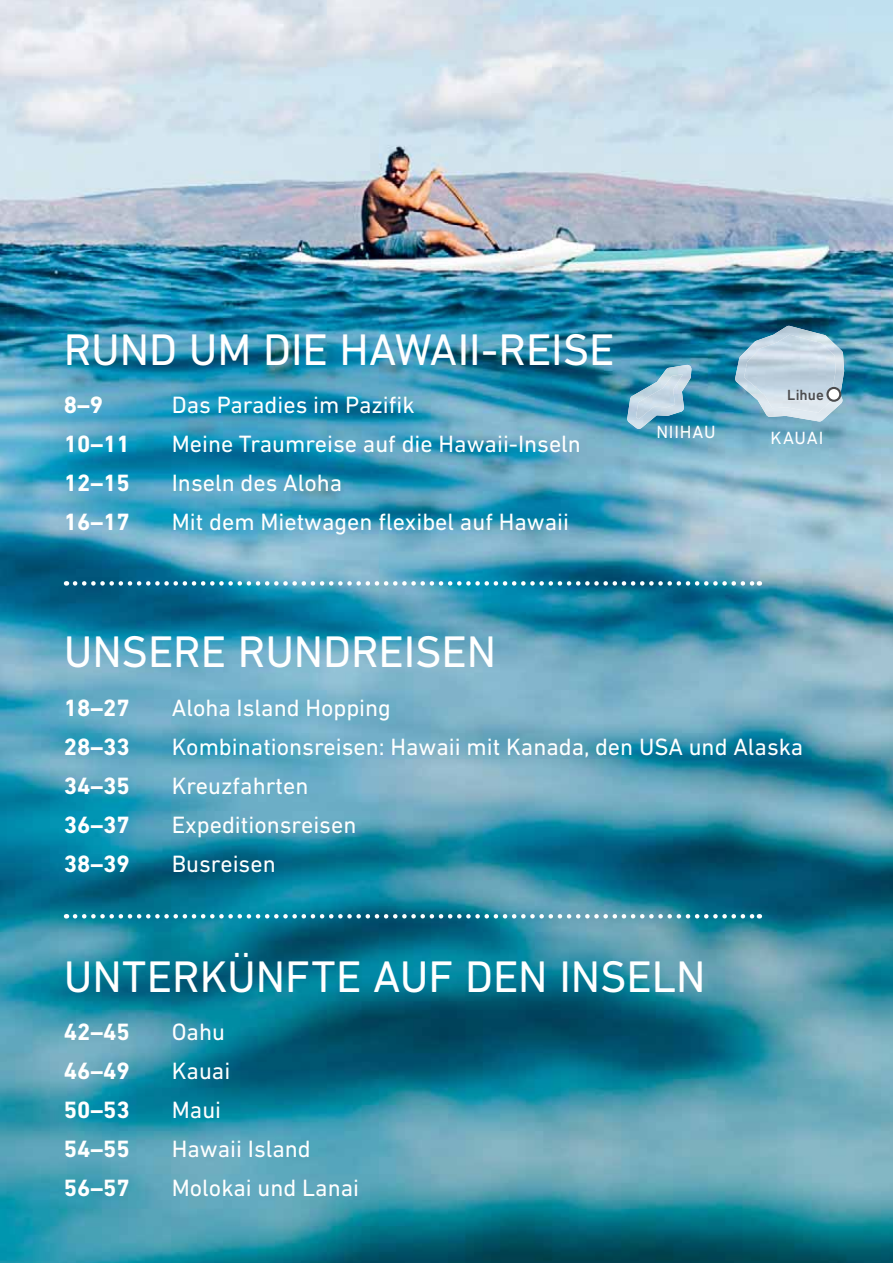
<style>
.page{position:relative;width:893px;height:1263px;background:#fff}
.page>*{position:absolute;margin:0;border:0;box-sizing:border-box;transform-origin:0 0}
.t1{font:45px "DIN Next LT Pro";letter-spacing:-.005em;color:#fff}
.t2{font:24px "DIN Next LT Pro";color:#fff}
.t3{font:700 24px "DIN Next LT Pro";color:#fff}
.t4{font:18px "DIN Next LT Pro";letter-spacing:.04em;color:#fff}
.t5{font:500 15px "DIN Next LT Pro";letter-spacing:.005em;color:#4c4c4e}
</style>
<div class="page">
<img style="left:0;top:0;width:893px;height:1263px">
<img style="left:627px;top:326px;width:217px;height:103px">
<svg style="left:75px;top:914px;width:685px;height:4px"></svg>
<svg style="left:75px;top:581px;width:685px;height:5px"></svg>
<div style="left:827px;top:388px;width:13px;height:13px;background:#fff;border-radius:50%"></div>
<div style="left:826px;top:387px;width:15px;height:15px;border:2px solid #4c4c4e;border-radius:50%"></div>
<h1 class="t1" style="left:64px;top:333px;width:552px">RUND UM DIE HAWAII-REISE</h1>
<p class="t3" style="left:64px;top:396px;width:41px">8–9</p>
<p class="t2" style="left:172px;top:396px;width:244px">Das Paradies im Pazifik</p>
<p class="t3" style="left:64px;top:435px;width:68px">10–11</p>
<p class="t2" style="left:172px;top:435px;width:411px">Meine Traumreise auf die Hawaii-Inseln</p>
<p class="t3" style="left:64px;top:474px;width:68px">12–15</p>
<p class="t2" style="left:172px;top:474px;width:172px">Inseln des Aloha</p>
<p class="t3" style="left:64px;top:513px;width:68px">16–17</p>
<p class="t2" style="left:172px;top:513px;width:399px">Mit dem Mietwagen flexibel auf Hawaii</p>
<p class="t4" style="left:656px;top:425px;width:61px">NIIHAU</p>
<p class="t5" style="left:787px;top:389px;width:38px">Lihue</p>
<p class="t4" style="left:770px;top:432px;width:54px">KAUAI</p>
<h1 class="t1" style="left:64px;top:635px;width:434px">UNSERE RUNDREISEN</h1>
<p class="t3" style="left:64px;top:698px;width:68px">18–27</p>
<p class="t2" style="left:172px;top:698px;width:221px">Aloha Island Hopping</p>
<p class="t3" style="left:64px;top:737px;width:68px">28–33</p>
<p class="t2" style="left:172px;top:737px;width:633px">Kombinationsreisen: Hawaii mit Kanada, den USA und Alaska</p>
<p class="t3" style="left:64px;top:776px;width:68px">34–35</p>
<p class="t2" style="left:172px;top:776px;width:138px">Kreuzfahrten</p>
<p class="t3" style="left:64px;top:815px;width:68px">36–37</p>
<p class="t2" style="left:172px;top:815px;width:186px">Expeditionsreisen</p>
<p class="t3" style="left:64px;top:854px;width:68px">38–39</p>
<p class="t2" style="left:172px;top:854px;width:105px">Busreisen</p>
<h1 class="t1" style="left:64px;top:960px;width:643px">UNTERKÜNFTE AUF DEN INSELN</h1>
<p class="t3" style="left:64px;top:1023px;width:68px">42–45</p>
<p class="t2" style="left:172px;top:1023px;width:55px">Oahu</p>
<p class="t3" style="left:64px;top:1062px;width:68px">46–49</p>
<p class="t2" style="left:172px;top:1062px;width:60px">Kauai</p>
<p class="t3" style="left:64px;top:1101px;width:68px">50–53</p>
<p class="t2" style="left:172px;top:1101px;width:51px">Maui</p>
<p class="t3" style="left:64px;top:1140px;width:68px">54–55</p>
<p class="t2" style="left:172px;top:1140px;width:140px">Hawaii Island</p>
<p class="t3" style="left:64px;top:1179px;width:68px">56–57</p>
<p class="t2" style="left:172px;top:1179px;width:189px">Molokai und Lanai</p>
</div>
